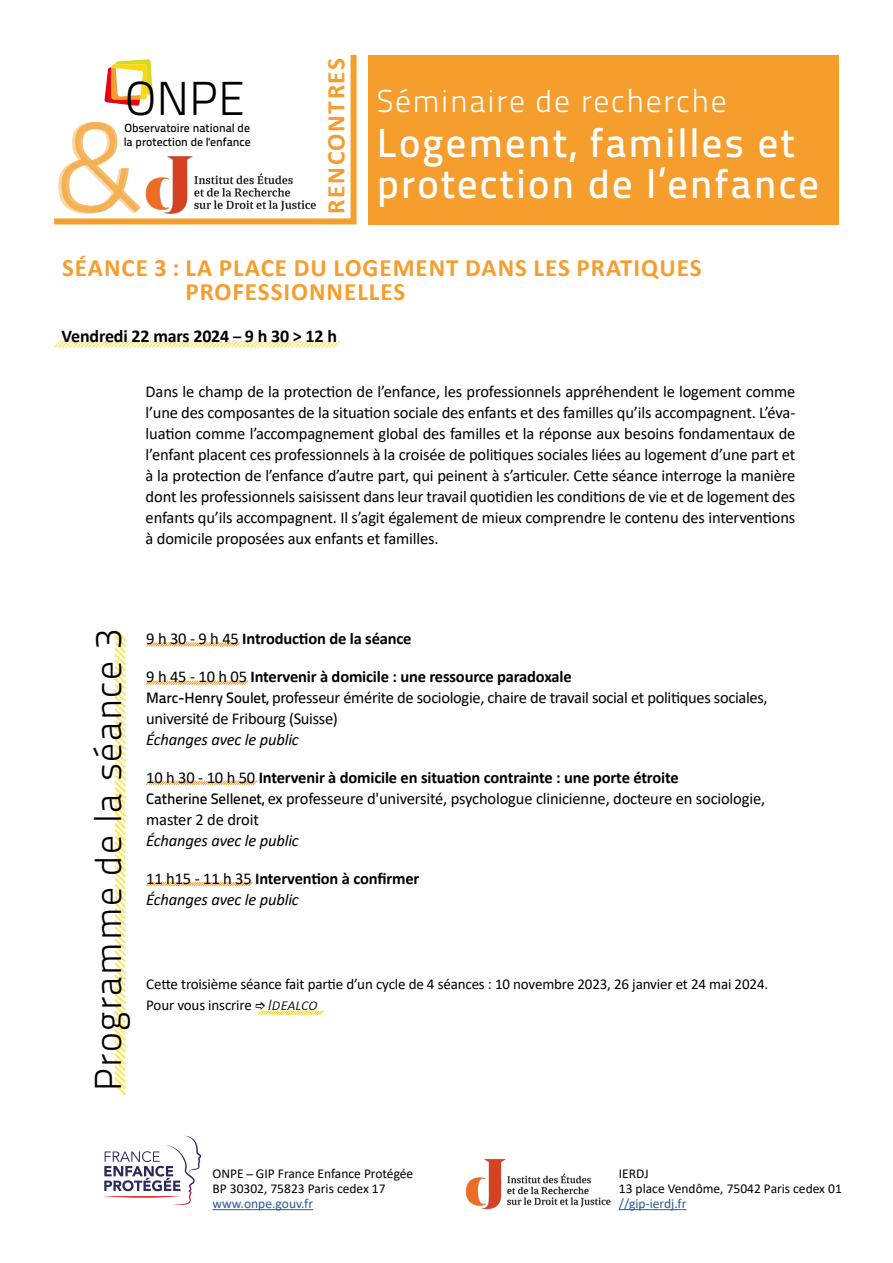
<style>
.page{position:relative;width:893px;height:1263px;background:#fff}
.page>*{position:absolute;margin:0;border:0;box-sizing:border-box;transform-origin:0 0}
.t1{font:127.5px "Titillium Text 14 L 250 wt";color:#f59e2d}
.t2{font:47.55px "Titillium Text 14 L 250 wt";color:#000}
.t3{font:40.5px/40.5px "Titillium Text 14 L 600 wt";letter-spacing:.05em;color:#fff}
.t4{font:37.5px "Titillium Text 14 L 250 wt";letter-spacing:.04em;color:#000}
.t5{font:31.5px "Titillium Text 14 L 250 wt";letter-spacing:.05em;color:#fff}
.t6{font:700 25.5px "Calibri";letter-spacing:.06em;color:#f59e2d}
.t7{font:700 25.05px/24px "Calibri";letter-spacing:.04em;color:#f59e2d}
.t8{font:700 18px "Calibri";letter-spacing:-.01em;color:#000}
.t9{font:16.5px/21px "Calibri";letter-spacing:-.02em;color:#000}
.t10{font:700 16.5px/21px "Calibri";letter-spacing:-.01em;color:#000}
.t11{font:italic 16.5px "Calibri";letter-spacing:-.01em;color:#000}
.t12{font:15px/21px "Calibri";letter-spacing:-.01em;color:#000}
.t13{font:13.5px/15px "Calibri";color:#000}
.t14{font:13.5px "Calibri";color:#275b9b}
.t15{font:11.85px/14.2px "Titillium Text 14 L 600 wt";color:#000}
.s1{font-size:16.5px}
.s2{font-weight:400}
.s3{font-weight:700}
.s4{font-family:"Titillium Text 14 L 600 wt";font-size:15px}
.s5{font-weight:400;font-style:italic}
.s6{font-weight:300;font-style:italic;font-size:16.5px}
</style>
<div class="page">
<svg style="left:146px;top:780px;width:112px;height:5px"></svg>
<svg style="left:54px;top:340px;width:286px;height:8px"></svg>
<svg style="left:145px;top:680px;width:104px;height:5px"></svg>
<svg style="left:114px;top:629px;width:12px;height:467px"></svg>
<hr style="left:212px;top:1209px;width:101px;height:1px;background:#275b9b">
<svg style="left:104px;top:1136px;width:98px;height:70px"></svg>
<hr style="left:619px;top:1209px;width:67px;height:1px;background:#275b9b">
<img style="left:465px;top:1158px;width:160px;height:53px">
<div style="left:368px;top:55px;width:471px;height:169px;background:#f59e2d"></div>
<svg style="left:54px;top:55px;width:303px;height:170px"></svg>
<img style="left:134px;top:148px;width:193px;height:76px">
<svg style="left:146px;top:642px;width:94px;height:5px"></svg>
<svg style="left:146px;top:881px;width:107px;height:6px"></svg>
<svg style="left:258px;top:1010px;width:66px;height:5px"></svg>
<h2 class="t2" style="left:125px;top:70px;width:121px">ONPE</h2>
<h1 class="t1" style="left:55px;top:91px;width:91px">&amp;</h1>
<p class="t15" style="left:124px;top:121px;width:129px">Observatoire national de la protection de l'enfance</p>
<h3 class="t6" style="left:318px;top:213px;width:157px;rotate:-90deg">RENCONTRES</h3>
<h3 class="t5" style="left:377px;top:83px;width:351px">Séminaire de recherche</h3>
<h3 class="t3" style="left:377px;top:122px;width:444px">Logement, familles et protection de l’enfance</h3>
<h3 class="t7" style="left:185px;top:255px;width:518px;text-indent:-123px">SÉANCE 3 : LA PLACE DU LOGEMENT DANS LES PRATIQUES<br>PROFESSIONNELLES</h3>
<p class="t8" style="left:62px;top:323px;width:277px">Vendredi 22 mars 2024 <span class="s1">–</span> 9 h 30 &gt; 12 h</p>
<p class="t9" style="left:146px;top:380px;width:651px;text-align:justify">Dans le champ de la protection de l’enfance, les professionnels appréhendent le logement comme l’une des composantes de la situation sociale des enfants et des familles qu’ils accompagnent. L’éva&shy;luation comme l’accompagnement global des familles et la réponse aux besoins fondamentaux de l’enfant placent ces professionnels à la croisée de politiques sociales liées au logement d’une part et à la protection de l’enfance d’autre part, qui peinent à s’articuler. Cette séance interroge la manière dont les professionnels saisissent dans leur travail quotidien les conditions de vie et de logement des enfants qu’ils accompagnent. Il s’agit également de mieux comprendre le contenu des interventions à domicile proposées aux enfants et familles.</p>
<h3 class="t4" style="left:86px;top:1091px;width:464px;rotate:-90deg">Programme de la séance 3</h3>
<p class="t10" style="left:146px;top:628px;width:267px"><span class="s2">9 h 30 - 9 h 45</span> Introduction de la séance</p>
<p class="t9" style="left:146px;top:666px;width:623px">9 h 45 - 10 h 05 <span class="s3">Intervenir à domicile : une ressource paradoxale<br></span><span class="s4">Marc-Henry Soulet,</span> professeur émérite de sociologie, chaire de travail social et politiques sociales, université de Fribourg (Suisse)</p>
<p class="t11" style="left:146px;top:728px;width:154px">Échanges avec le public</p>
<p class="t9" style="left:146px;top:767px;width:620px">10 h 30 - 10 h 50 <span class="s3">Intervenir à domicile en situation contrainte : une porte étroite<br></span><span class="s4">Catherine Sellenet,</span> ex professeure d'université, psychologue clinicienne, docteure en sociologie, master 2 de droit</p>
<p class="t11" style="left:146px;top:829px;width:154px">Échanges avec le public</p>
<p class="t10" style="left:146px;top:868px;width:275px"><span class="s2">11 h15 - 11 h 35</span> Intervention à confirmer<br><span class="s5">Échanges avec le public</span></p>
<p class="t12" style="left:146px;top:973px;width:623px">Cette troisième séance fait partie d’un cycle de 4 séances : 10 novembre 2023, 26 janvier et 24 mai 2024.<br>Pour vous inscrire <span class="s6">Idealco</span></p>
<p class="t13" style="left:212px;top:1166px;width:202px">ONPE ̶GIP France Enfance Protégée<br>BP 30302, 75823 Paris cedex 17</p>
<p class="t14" style="left:212px;top:1194px;width:102px">www.onpe.gouv.fr</p>
<p class="t13" style="left:619px;top:1166px;width:224px">IERDJ<br>13 place Vendôme, 75042 Paris cedex 01</p>
<p class="t14" style="left:619px;top:1194px;width:69px">//gip-ierdj.fr</p>
</div>
